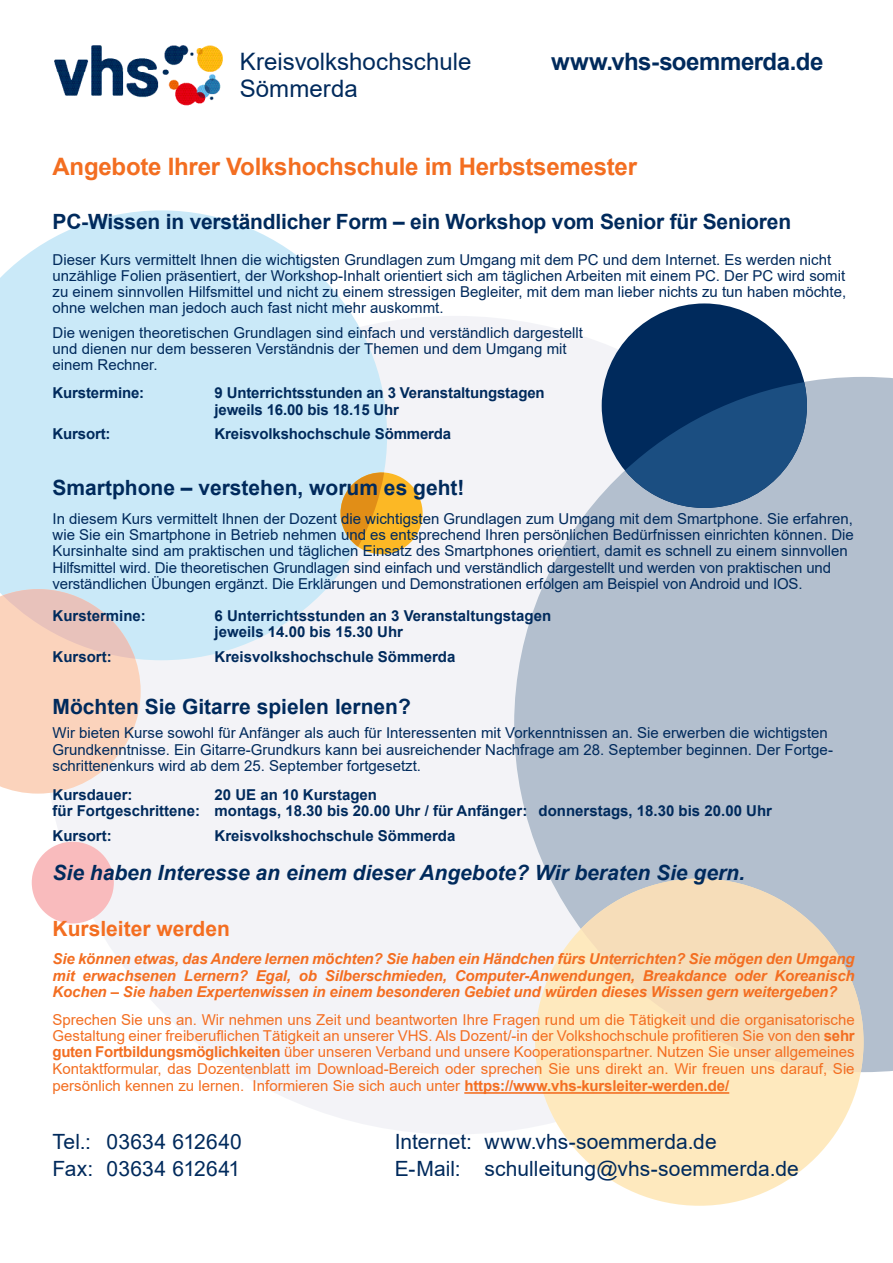
<style>
.page{position:relative;width:893px;height:1263px;background:#fff}
.page>*{position:absolute;margin:0;border:0;box-sizing:border-box;transform-origin:0 0}
.t1{font:700 24px "Arial";letter-spacing:-.01em;color:#f36e21}
.t2{font:24px "Arial";letter-spacing:.005em;color:#002a5c}
.t3{font:700 24px "Arial";letter-spacing:-.02em;color:#002a5c}
.t4{font:700 21px "Arial";color:#002a5c}
.t5{font:21px "Arial";letter-spacing:.005em;color:#002a5c}
.t6{font:italic 700 21px "Arial";color:#002a5c}
.t7{font:700 21px "Arial";color:#f36e21}
.t8{font:15px/16.2px "Arial";color:#002a5c}
.t9{font:15px/16.2px "Arial";color:#f36e21;text-align:justify}
.t10{font:700 15px/16.2px "Arial";color:#002a5c}
.t11{font:italic 700 15px/16.2px "Arial";letter-spacing:-.01em;color:#f36e21;text-align:justify}
.s1{font-weight:700}
</style>
<div class="page">
<div style="left:44px;top:316px;width:822px;height:818px;background:#f3f3f7;border-radius:50%"></div>
<svg style="left:0;top:210px;width:387px;height:450px;background:#d1ebf8"></svg>
<svg style="left:0;top:589px;width:141px;height:205px;background:#f3d5c5"></svg>
<div style="left:32px;top:842px;width:82px;height:81px;background:#f9bbbd;border-radius:50%"></div>
<svg style="left:514px;top:377px;width:379px;height:695px;background:#bcc6d4"></svg>
<div style="left:535px;top:878px;width:328px;height:328px;background:#fee9be;border-radius:50%"></div>
<svg style="left:581px;top:878px;width:282px;height:194px;fill:#f6ddb9"></svg>
<img style="left:54px;top:45px;width:169px;height:61px">
<div style="left:602px;top:303px;width:205px;height:205px;background:#002a5c;border-radius:50%"></div>
<svg style="left:625px;top:382px;width:182px;height:126px"></svg>
<svg style="left:336px;top:467px;width:87px;height:92px"></svg>
<hr style="left:464px;top:1092px;width:265px;height:2px;background:#f36e21">
<h1 class="t2" style="left:240px;top:45px;width:233px">Kreisvolkshochschule</h1>
<h1 class="t3" style="left:551px;top:45px;width:274px">www.vhs-soemmerda.de</h1>
<h1 class="t2" style="left:240px;top:72px;width:120px">Sömmerda</h1>
<h1 class="t1" style="left:53px;top:150px;width:586px">Angebote Ihrer Volkshochschule im Herbstsemester</h1>
<h2 class="t4" style="left:53px;top:207px;width:740px">PC-Wissen in verständlicher Form – ein Workshop vom Senior für Senioren</h2>
<p class="t8" style="left:53px;top:251px;width:795px">Dieser Kurs vermittelt Ihnen die wichtigsten Grundlagen zum Umgang mit dem PC und dem Internet. Es werden nicht unzählige Folien präsentiert, der Workshop-Inhalt orientiert sich am täglichen Arbeiten mit einem PC. Der PC wird somit zu einem sinnvollen Hilfsmittel und nicht zu einem stressigen Begleiter, mit dem man lieber nichts zu tun haben möchte, ohne welchen man jedoch auch fast nicht mehr auskommt.</p>
<p class="t8" style="left:53px;top:324px;width:532px">Die wenigen theoretischen Grundlagen sind einfach und verständlich dargestellt und dienen nur dem besseren Verständnis der Themen und dem Umgang mit einem Rechner.</p>
<p class="t10" style="left:53px;top:385px;width:93px">Kurstermine:</p>
<p class="t10" style="left:215px;top:385px;width:332px">9 Unterrichtsstunden an 3 Veranstaltungstagen jeweils 16.00 bis 18.15 Uhr</p>
<p class="t10" style="left:53px;top:426px;width:60px">Kursort:</p>
<p class="t10" style="left:215px;top:426px;width:238px">Kreisvolkshochschule Sömmerda</p>
<h2 class="t4" style="left:53px;top:473px;width:413px">Smartphone – verstehen, worum es geht!</h2>
<p class="t8" style="left:53px;top:511px;width:803px">In diesem Kurs vermittelt Ihnen der Dozent die wichtigsten Grundlagen zum Umgang mit dem Smartphone. Sie erfahren, wie Sie ein Smartphone in Betrieb nehmen und es entsprechend Ihren persönlichen Bedürfnissen einrichten können. Die Kursinhalte sind am praktischen und täglichen Einsatz des Smartphones orientiert, damit es schnell zu einem sinnvollen Hilfsmittel wird. Die theoretischen Grundlagen sind einfach und verständlich dargestellt und werden von praktischen und verständlichen Übungen ergänzt. Die Erklärungen und Demonstrationen erfolgen am Beispiel von Android und IOS.</p>
<p class="t10" style="left:53px;top:608px;width:95px">Kurstermine:</p>
<p class="t10" style="left:215px;top:608px;width:338px">6 Unterrichtsstunden an 3 Veranstaltungstagen jeweils 14.00 bis 15.30 Uhr</p>
<p class="t10" style="left:53px;top:649px;width:61px">Kursort:</p>
<p class="t10" style="left:215px;top:649px;width:242px">Kreisvolkshochschule Sömmerda</p>
<h2 class="t4" style="left:53px;top:691px;width:360px">Möchten Sie Gitarre spielen lernen?</h2>
<p class="t8" style="left:53px;top:725px;width:782px">Wir bieten Kurse sowohl für Anfänger als auch für Interessenten mit Vorkenntnissen an. Sie erwerben die wichtigsten<br>Grundkenntnisse. Ein Gitarre-Grundkurs kann bei ausreichender Nachfrage am 28. September beginnen. Der Fortge&shy;schrittenenkurs wird ab dem 25. September fortgesetzt.</p>
<p class="t10" style="left:53px;top:786px;width:82px">Kursdauer:</p>
<p class="t10" style="left:53px;top:786px;width:721px;text-indent:162px">20 UE an 10 Kurstagen<br>für Fortgeschrittene: montags, 18.30 bis 20.00 Uhr / für Anfänger: donnerstags, 18.30 bis 20.00 Uhr</p>
<p class="t10" style="left:53px;top:827px;width:61px">Kursort:</p>
<p class="t10" style="left:215px;top:827px;width:242px">Kreisvolkshochschule Sömmerda</p>
<h2 class="t6" style="left:53px;top:858px;width:694px">Sie haben Interesse an einem dieser Angebote? Wir beraten Sie gern.</h2>
<h2 class="t7" style="left:53px;top:914px;width:179px">Kursleiter werden</h2>
<p class="t11" style="left:53px;top:951px;width:804px">Sie können etwas, das Andere lernen möchten? Sie haben ein Händchen fürs Unterrichten? Sie mögen den Umgang mit erwachsenen Lernern? Egal, ob Silberschmieden, Computer-Anwendungen, Breakdance oder Koreanisch Kochen – Sie haben Expertenwissen in einem besonderen Gebiet und würden dieses Wissen gern weitergeben?</p>
<p class="t9" style="left:53px;top:1011px;width:804px">Sprechen Sie uns an. Wir nehmen uns Zeit und beantworten Ihre Fragen rund um die Tätigkeit und die organisatorische Gestaltung einer freiberuflichen Tätigkeit an unserer VHS. Als Dozent/-in der Volkshochschule profitieren Sie von den <span class="s1">sehr guten Fortbildungsmöglichkeiten</span> über unseren Verband und unsere Kooperationspartner. Nutzen Sie unser allgemeines Kontaktformular, das Dozentenblatt im Download-Bereich oder sprechen Sie uns direkt an. Wir freuen uns darauf, Sie</p>
<p class="t9" style="left:53px;top:1078px;width:678px">persönlich kennen zu lernen. Informieren Sie sich auch unter <span class="s1">https://www.vhs-kursleiter-werden.de/</span></p>
<h2 class="t5" style="left:53px;top:1127px;width:191px">Tel.: 03634 612640</h2>
<h2 class="t5" style="left:395px;top:1127px;width:323px">Internet: www.vhs-soemmerda.de</h2>
<h2 class="t5" style="left:53px;top:1154px;width:189px">Fax: 03634 612641</h2>
<h2 class="t5" style="left:395px;top:1154px;width:406px">E-Mail: schulleitung@vhs-soemmerda.de</h2>
</div>
